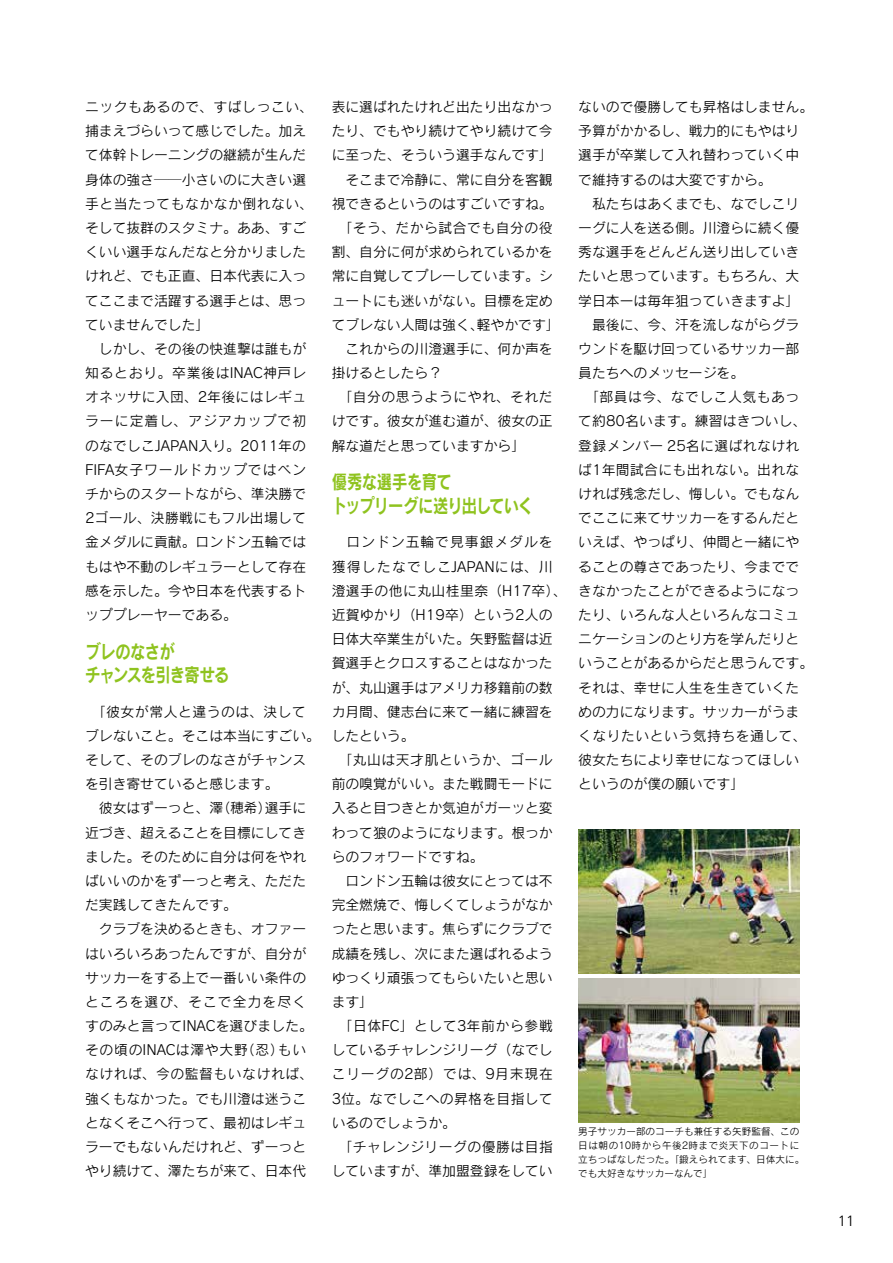
<style>
.page{position:relative;width:893px;height:1263px;background:#fff}
.page>*{position:absolute;margin:0;border:0;box-sizing:border-box;transform-origin:0 0}
.t1{font:19.2px/23.4px "Rodin Pro B";letter-spacing:-.045em;color:#8fc31f;scale:.8 1}
.t2{font:300 14.85px "Frutiger";color:#000}
.t3{font:13.8px/24.2px "Rodin Pro M";color:#000}
.t4{font:13.8px "Rodin Pro M";letter-spacing:.04em;color:#000}
.t5{font:13.8px "Rodin Pro M";letter-spacing:.075em;color:#000}
.t6{font:9.6px/13.8px "Rodin Pro M";letter-spacing:.005em;color:#000}
</style>
<div class="page">
<img style="left:578px;top:829px;width:221px;height:145px">
<img style="left:578px;top:978px;width:221px;height:145px">
<p class="t3" style="left:85px;top:94px;width:230px">ニックもあるので、すばしっこい、捕まえづらいって感じでした。加えて体幹トレーニングの継続が生んだ身体の強さ──小さいのに大きい選手と当たってもなかなか倒れない、そして抜群のスタミナ。ああ、すごくいい選手なんだなと分かりましたけれど、でも正直、日本代表に入ってここまで活躍する選手とは、思っていませんでした「<br>　しかし、その後の快進撃は誰もが知るとおり。卒業後はINAC神戸レオネッサに入団、2年後にはレギュラーに定着し、アジアカップで初のなでしこJAPAN入り。2011年の<br>FIFA女子ワールドカップではベンチからのスタートながら、準決勝で<br>2ゴール、決勝戦にもフル出場して金メダルに貢献。ロンドン五輪ではもはや不動のレギュラーとして存在感を示した。今や日本を代表するトッププレーヤーである。</p>
<h1 class="t1" style="left:85px;top:639px;width:182px">ブレのなさが<br>チャンスを引き寄せる</h1>
<p class="t4" style="left:85px;top:702px;width:223px">　「彼女が常人と違うのは、決して</p>
<p class="t3" style="left:85px;top:723px;width:236px">ブレないこと。そこは本当にすごい。</p>
<p class="t3" style="left:85px;top:747px;width:223px">そして、そのブレのなさがチャンス</p>
<p class="t3" style="left:85px;top:771px;width:195px">を引き寄せていると感じます。</p>
<p class="t3" style="left:265px;top:796px;width:43px">選手に</p>
<p class="t3" style="left:85px;top:796px;width:188px">　彼女はずーっと、（澤穂希）</p>
<p class="t3" style="left:85px;top:820px;width:223px">近づき、超えることを目標にしてき</p>
<p class="t3" style="left:85px;top:844px;width:223px">ました。そのために自分は何をやれ</p>
<p class="t3" style="left:85px;top:868px;width:223px">ばいいのかをずーっと考え、ただた</p>
<p class="t3" style="left:85px;top:892px;width:154px">だ実践してきたんです。</p>
<p class="t3" style="left:85px;top:917px;width:223px">　クラブを決めるときも、オファー</p>
<p class="t3" style="left:85px;top:941px;width:223px">はいろいろあったんですが、自分が</p>
<p class="t3" style="left:85px;top:965px;width:223px">サッカーをする上で一番いい条件の</p>
<p class="t5" style="left:85px;top:993px;width:223px">ところを選び、そこで全力を尽く</p>
<p class="t3" style="left:85px;top:1013px;width:230px">すのみと言ってINACを選びました。</p>
<p class="t3" style="left:278px;top:1037px;width:30px">もい</p>
<p class="t3" style="left:241px;top:1037px;width:44px">（忍）</p>
<p class="t3" style="left:85px;top:1037px;width:229px">その頃のINACは澤や大野<br>なければ、今の監督もいなければ、強くもなかった。でも川澄は迷うことなくそこへ行って、最初はレギュラーでもないんだけれど、ずーっとやり続けて、澤たちが来て、日本代</p>
<p class="t3" style="left:332px;top:94px;width:223px">表に選ばれたけれど出たり出なかっ</p>
<p class="t3" style="left:332px;top:118px;width:223px">たり、でもやり続けてやり続けて今</p>
<p class="t3" style="left:332px;top:143px;width:223px">に至った、そういう選手なんです「</p>
<p class="t3" style="left:332px;top:167px;width:223px">　そこまで冷静に、常に自分を客観</p>
<p class="t3" style="left:332px;top:191px;width:223px">視できるというのはすごいですね。</p>
<p class="t4" style="left:332px;top:219px;width:223px">　「そう、だから試合でも自分の役</p>
<p class="t3" style="left:332px;top:239px;width:223px">割、自分に何が求められているかを</p>
<p class="t3" style="left:332px;top:264px;width:223px">常に自覚してプレーしています。シ</p>
<p class="t3" style="left:332px;top:288px;width:223px">ュートにも迷いがない。目標を定め</p>
<p class="t3" style="left:477px;top:312px;width:84px">軽やかです「</p>
<p class="t3" style="left:332px;top:312px;width:223px">てブレない人間は強く、<br>　これからの川澄選手に、何か声を掛けるとしたら?<br>　「自分の思うようにやれ、それだけです。彼女が進む道が、彼女の正解な道だと思っていますから「</p>
<h1 class="t1" style="left:332px;top:470px;width:254px">優秀な選手を育て<br>トップリーグに送り出していく</h1>
<p class="t3" style="left:332px;top:530px;width:236px">　ロンドン五輪で見事銀メダルを獲得したなでしこJAPANには、川澄選手の他に丸山桂里奈（H17卒、(近賀ゆかり（H19卒）という2人の日体大卒業生がいた。矢野監督は近賀選手とクロスすることはなかったが、丸山選手はアメリカ移籍前の数カ月間、健志台に来て一緒に練習をしたという。<br>　「丸山は天才肌というか、ゴール前の嗅覚がいい。また戦闘モードに入ると目つきとか気迫がガーッと変わって狼のようになります。根っからのフォワードですね。<br>　ロンドン五輪は彼女にとっては不完全燃焼で、悔しくてしょうがなかったと思います。焦らずにクラブで成績を残し、次にまた選ばれるようゆっくり頑張ってもらいたいと思います「<br>　「日体FC」として3年前から参戦しているチャレンジリーグ（なでしこリーグの2部）では、9月末現在<br>3位。なでしこへの昇格を目指しているのでしょうか。<br>　「チャレンジリーグの優勝は目指していますが、準加盟登録をしてい</p>
<p class="t3" style="left:578px;top:94px;width:236px">ないので優勝しても昇格はしません。予算がかかるし、戦力的にもやはり選手が卒業して入れ替わっていく中で維持するのは大変ですから。<br>　私たちはあくまでも、なでしこリーグに人を送る側。川澄らに続く優秀な選手をどんどん送り出していきたいと思っています。もちろん、大学日本一は毎年狙っていきますよ「　最後に、今、汗を流しながらグラウンドを駆け回っているサッカー部員たちへのメッセージを。<br>　「部員は今、なでしこ人気もあって約80名います。練習はきついし、登録メンバー 25名に選ばれなければ1年間試合にも出れない。出れなければ残念だし、悔しい。でもなんでここに来てサッカーをするんだといえば、やっぱり、仲間と一緒にやることの尊さであったり、今までできなかったことができるようになったり、いろんな人といろんなコミュニケーションのとり方を学んだりということがあるからだと思うんです。それは、幸せに人生を生きていくための力になります。サッカーがうまくなりたいという気持ちを通して、彼女たちにより幸せになってほしいというのが僕の願いです「</p>
<p class="t6" style="left:578px;top:1124px;width:227px">男子サッカー部のコーチも兼任する矢野監督、この日は朝の10時から午後2時まで炎天下のコートに立ちっぱなしだった。「鍛えられてます、日体大に。でも大好きなサッカーなんで「</p>
<p class="t2" style="left:838px;top:1212px;width:18px">11</p>
</div>
